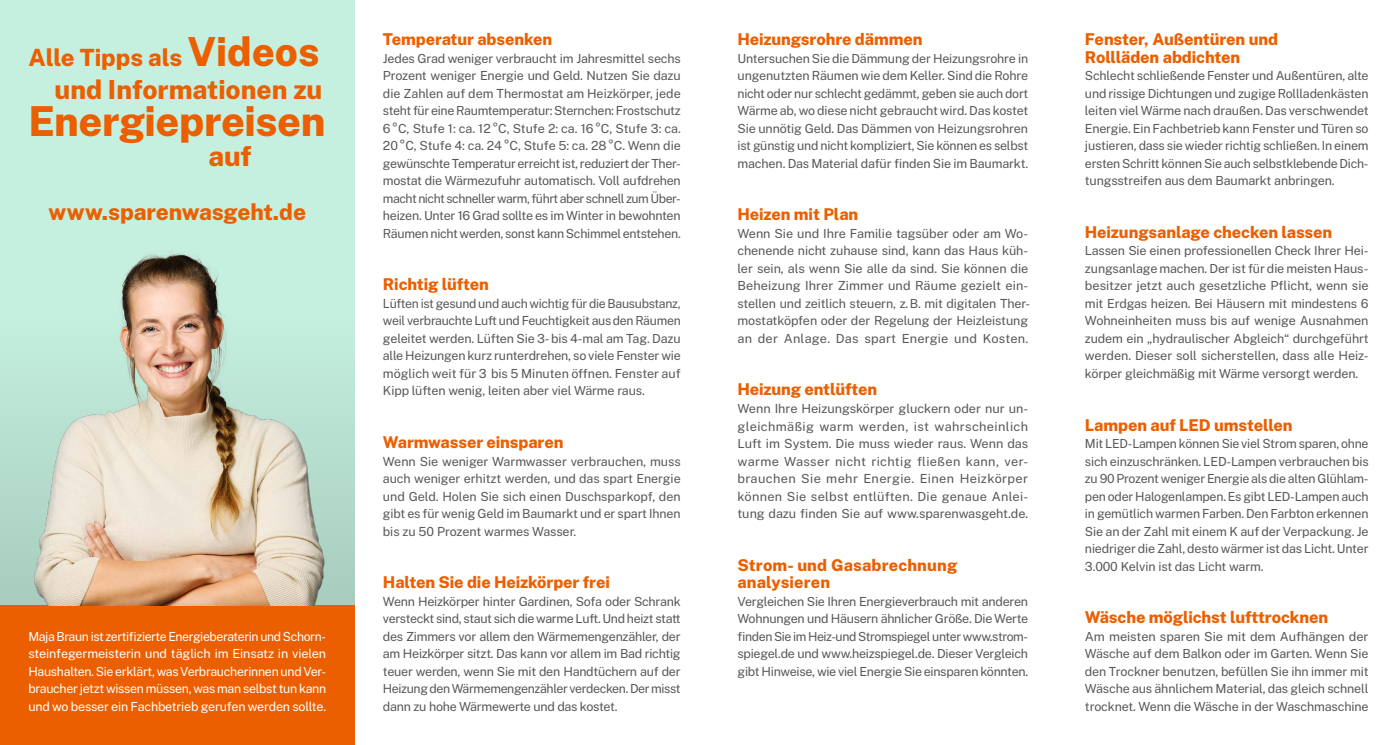
<style>
.page{position:relative;width:1397px;height:745px;background:#fff}
.page>*{position:absolute;margin:0;border:0;box-sizing:border-box;transform-origin:0 0}
.t1{font:800 41.25px "Public Sans";letter-spacing:-.01em;color:#eb5f00}
.t2{font:800 27.5px "Public Sans";color:#eb5f00}
.t3{font:800 26.25px "Public Sans";color:#eb5f00}
.t4{font:800 23.75px "Public Sans";color:#eb5f00}
.t5{font:800 22.5px "Public Sans";letter-spacing:-.005em;color:#eb5f00}
.t6{font:800 16.25px/17.5px "Public Sans";letter-spacing:-.005em;color:#eb5f00}
.t7{font:12.5px/17.5px "Public Sans";letter-spacing:-.01em;color:#575757;text-align:justify}
.t8{font:12.5px/17.5px "Public Sans";letter-spacing:-.015em;color:#fff;text-align:justify}
.s1{font-size:40px}
</style>
<div class="page">
<div style="left:0;top:0;width:354px;height:744px;background:#c5f0e0"></div>
<div style="left:0;top:605px;width:354px;height:139px;background:#eb5f00"></div>
<img style="left:0;top:253px;width:354px;height:352px">
<h3 class="t4" style="left:28px;top:42px;width:292px">Alle Tipps als <span class="s1">Videos</span></h3>
<h3 class="t3" style="left:55px;top:72px;width:269px">und Informationen zu</h3>
<h1 class="t1" style="left:28px;top:94px;width:299px">Energiepreisen</h1>
<h2 class="t2" style="left:208px;top:138px;width:44px">auf</h2>
<h3 class="t5" style="left:48px;top:197px;width:259px">www.sparenwasgeht.de</h3>
<p class="t8" style="left:28px;top:626px;width:299px">Maja Braun ist zertifizierte Energieberaterin und Schorn&shy;steinfegermeisterin und täglich im Einsatz in vielen Haushalten. Sie erklärt, was Verbraucherinnen und Ver&shy;braucher jetzt wissen müssen, was man selbst tun kann und wo besser ein Fachbetrieb gerufen werden sollte.</p>
<h3 class="t6" style="left:383px;top:30px;width:171px">Temperatur absenken</h3>
<p class="t7" style="left:383px;top:49px;width:299px">Jedes Grad weniger verbraucht im Jahresmittel sechs Prozent weniger Energie und Geld. Nutzen Sie dazu die Zahlen auf dem Thermostat am Heizkörper, jede steht für eine Raumtemperatur: Sternchen: Frostschutz 6°C, Stufe 1: ca. 12°C, Stufe 2: ca. 16°C, Stufe 3: ca.<br>20°C, Stufe 4: ca. 24°C, Stufe 5: ca. 28°C. Wenn die gewünschte Temperatur erreicht ist, reduziert der Ther&shy;mostat die Wärmezufuhr automatisch. Voll aufdrehen macht nicht schneller warm, führt aber schnell zum Über&shy;heizen. Unter 16 Grad sollte es im Winter in bewohnten Räumen nicht werden, sonst kann Schimmel entstehen.</p>
<h3 class="t6" style="left:383px;top:275px;width:107px">Richtig lüften</h3>
<p class="t7" style="left:383px;top:294px;width:299px">Lüften ist gesund und auch wichtig für die Bausubstanz, weil verbrauchte Luft und Feuchtigkeit aus den Räumen geleitet werden. Lüften Sie 3- bis 4-mal am Tag. Dazu alle Heizungen kurz runterdrehen, so viele Fenster wie möglich weit für 3 bis 5 Minuten öffnen. Fenster auf Kipp lüften wenig, leiten aber viel Wärme raus.</p>
<h3 class="t6" style="left:383px;top:432px;width:182px">Warmwasser einsparen</h3>
<p class="t7" style="left:383px;top:451px;width:299px">Wenn Sie weniger Warmwasser verbrauchen, muss auch weniger erhitzt werden, und das spart Energie und Geld. Holen Sie sich einen Duschsparkopf, den gibt es für wenig Geld im Baumarkt und er spart Ihnen bis zu 50 Prozent warmes Wasser.</p>
<h3 class="t6" style="left:383px;top:572px;width:228px">Halten Sie die Heizkörper frei</h3>
<p class="t7" style="left:383px;top:591px;width:299px">Wenn Heizkörper hinter Gardinen, Sofa oder Schrank versteckt sind, staut sich die warme Luft. Und heizt statt des Zimmers vor allem den Wärmemengenzähler, der am Heizkörper sitzt. Das kann vor allem im Bad richtig teuer werden, wenn Sie mit den Handtüchern auf der Heizung den Wärmemengenzähler verdecken. Der misst dann zu hohe Wärmewerte und das kostet.</p>
<h3 class="t6" style="left:737px;top:30px;width:186px">Heizungsrohre dämmen</h3>
<p class="t7" style="left:737px;top:49px;width:292px">Untersuchen Sie die Dämmung der Heizungsrohre in ungenutzten Räumen wie dem Keller. Sind die Rohre nicht oder nur schlecht gedämmt, geben sie auch dort Wärme ab, wo diese nicht gebraucht wird. Das kostet Sie unnötig Geld. Das Dämmen von Heizungsrohren ist günstig und nicht kompliziert, Sie können es selbst machen. Das Material dafür finden Sie im Baumarkt.</p>
<h3 class="t6" style="left:737px;top:205px;width:122px">Heizen mit Plan</h3>
<p class="t7" style="left:737px;top:224px;width:294px;text-align:left">Wenn Sie und Ihre Familie tagsüber oder am Wo&shy;chenende nicht zuhause sind, kann das Haus küh&shy;ler sein, als wenn Sie alle da sind. Sie können die Beheizung Ihrer Zimmer und Räume gezielt ein&shy;stellen und zeitlich steuern, z.B. mit digitalen Ther&shy;mostatköpfen oder der Regelung der Heizleistung an der Anlage. Das spart Energie und Kosten.</p>
<h3 class="t6" style="left:737px;top:380px;width:141px">Heizung entlüften</h3>
<p class="t7" style="left:737px;top:399px;width:292px">Wenn Ihre Heizungskörper gluckern oder nur un&shy;gleichmäßig warm werden, ist wahrscheinlich Luft im System. Die muss wieder raus. Wenn das warme Wasser nicht richtig fließen kann, ver&shy;brauchen Sie mehr Energie. Einen Heizkörper können Sie selbst entlüften. Die genaue Anlei&shy;tung dazu finden Sie auf www.sparenwasgeht.de.</p>
<h3 class="t6" style="left:737px;top:555px;width:221px">Strom- und Gasabrechnung analysieren</h3>
<p class="t7" style="left:737px;top:591px;width:292px">Vergleichen Sie Ihren Energieverbrauch mit anderen Wohnungen und Häusern ähnlicher Größe. Die Werte finden Sie im Heiz-und Stromspiegel unter www.strom&shy;spiegel.de und www.heizspiegel.de. Dieser Vergleich gibt Hinweise, wie viel Energie Sie einsparen könnten.</p>
<h3 class="t6" style="left:1084px;top:30px;width:194px">Fenster, Außentüren und<br>Rollläden abdichten</h3>
<p class="t7" style="left:1084px;top:66px;width:285px">Schlecht schließende Fenster und Außentüren, alte und rissige Dichtungen und zugige Rollladenkästen leiten viel Wärme nach draußen. Das verschwendet Energie. Ein Fachbetrieb kann Fenster und Türen so justieren, dass sie wieder richtig schließen. In einem ersten Schritt können Sie auch selbstklebende Dich&shy;tungsstreifen aus dem Baumarkt anbringen.</p>
<h3 class="t6" style="left:1084px;top:222px;width:249px">Heizungsanlage checken lassen</h3>
<p class="t7" style="left:1084px;top:241px;width:285px">Lassen Sie einen professionellen Check Ihrer Hei&shy;zungsanlage machen. Der ist für die meisten Haus&shy;besitzer jetzt auch gesetzliche Pflicht, wenn sie mit Erdgas heizen. Bei Häusern mit mindestens 6<br>Wohneinheiten muss bis auf wenige Ausnahmen zudem ein „hydraulischer Abgleich“ durchgeführt werden. Dieser soll sicherstellen, dass alle Heiz&shy;körper gleichmäßig mit Wärme versorgt werden.</p>
<h3 class="t6" style="left:1084px;top:415px;width:209px">Lampen auf LED umstellen</h3>
<p class="t7" style="left:1084px;top:434px;width:285px">Mit LED-Lampen können Sie viel Strom sparen, ohne sich einzuschränken. LED-Lampen verbrauchen bis zu 90 Prozent weniger Energie als die alten Glühlam&shy;pen oder Halogenlampen. Es gibt LED-Lampen auch in gemütlich warmen Farben. Den Farbton erkennen Sie an der Zahl mit einem K auf der Verpackung. Je niedriger die Zahl, desto wärmer ist das Licht. Unter 3.000 Kelvin ist das Licht warm.</p>
<h3 class="t6" style="left:1084px;top:607px;width:245px">Wäsche möglichst lufttrocknen</h3>
<p class="t7" style="left:1084px;top:626px;width:285px">Am meisten sparen Sie mit dem Aufhängen der Wäsche auf dem Balkon oder im Garten. Wenn Sie den Trockner benutzen, befüllen Sie ihn immer mit Wäsche aus ähnlichem Material, das gleich schnell trocknet. Wenn die Wäsche in der Waschmaschine</p>
</div>
